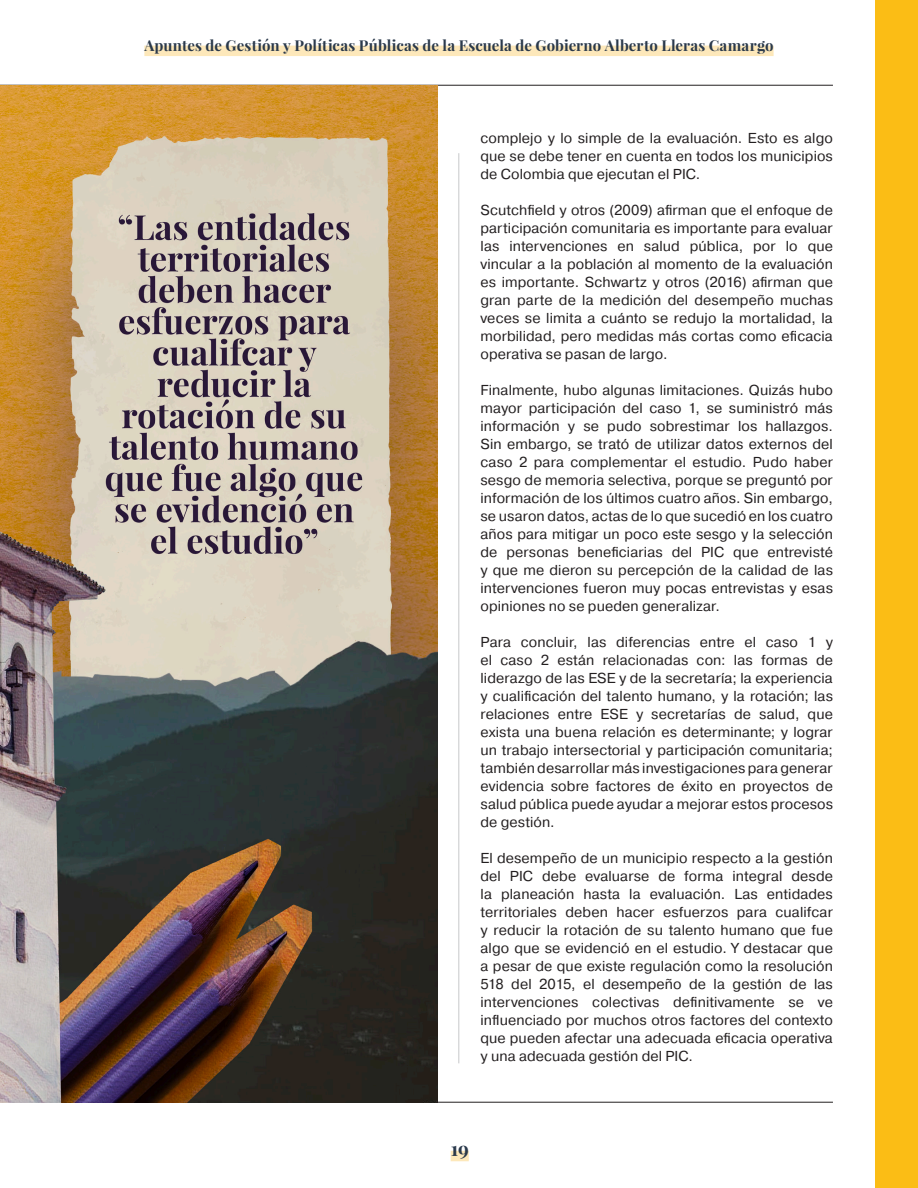
<style>
.page{position:relative;width:918px;height:1188px;background:#fff}
.page>*{position:absolute;margin:0;border:0;box-sizing:border-box;transform-origin:0 0}
.t1{font:700 19.5px "Playfair Display";color:#2a394b}
.t2{font:700 15px "Playfair Display";letter-spacing:.01em;color:#2a394b}
.Cuerpo_de_Texto{font:14.4px/18px "Pragmatica";letter-spacing:.01em;color:#231f20;text-align:justify}
</style>
<div class="page">
<hr style="left:0;top:1102px;width:833px;height:1px;background:#231f20">
<hr style="left:0;top:85px;width:833px;height:1px;background:#231f20">
<div style="left:875px;top:0;width:43px;height:1188px;background:#fbbd15"></div>
<div style="left:451px;top:1151px;width:18px;height:10px;background:#fde8ba"></div>
<div style="left:144px;top:46px;width:630px;height:10px;background:#fde8ba"></div>
<hr style="left:459px;top:153px;width:1px;height:910px;background:#c7c8ca">
<img style="left:0;top:85px;width:437px;height:1018px">
<p class="t2" style="left:144px;top:36px;width:631px">Apuntes de Gestión y Políticas Públicas de la Escuela de Gobierno Alberto Lleras Camargo</p>
<p class="Cuerpo_de_Texto" style="left:481px;top:129px;width:354px">complejo y lo simple de la evaluación. Esto es algo que se debe tener en cuenta en todos los municipios de Colombia que ejecutan el PIC.</p>
<p class="Cuerpo_de_Texto" style="left:481px;top:201px;width:354px">Scutchfield y otros (2009) afirman que el enfoque de participación comunitaria es importante para evaluar las intervenciones en salud pública, por lo que vincular a la población al momento de la evaluación es importante. Schwartz y otros (2016) afirman que gran parte de la medición del desempeño muchas veces se limita a cuánto se redujo la mortalidad, la morbilidad, pero medidas más cortas como eficacia operativa se pasan de largo.</p>
<p class="Cuerpo_de_Texto" style="left:481px;top:381px;width:354px">Finalmente, hubo algunas limitaciones. Quizás hubo mayor participación del caso 1, se suministró más información y se pudo sobrestimar los hallazgos.<br>Sin embargo, se trató de utilizar datos externos del caso 2 para complementar el estudio. Pudo haber sesgo de memoria selectiva, porque se preguntó por información de los últimos cuatro años. Sin embargo, se usaron datos, actas de lo que sucedió en los cuatro años para mitigar un poco este sesgo y la selección de personas beneficiarias del PIC que entrevisté y que me dieron su percepción de la calidad de las intervenciones fueron muy pocas entrevistas y esas opiniones no se pueden generalizar.</p>
<p class="Cuerpo_de_Texto" style="left:481px;top:633px;width:354px">Para concluir, las diferencias entre el caso 1 y el caso 2 están relacionadas con: las formas de liderazgo de las ESE y de la secretaría; la experiencia y cualificación del talento humano, y la rotación; las relaciones entre ESE y secretarías de salud, que exista una buena relación es determinante; y lograr un trabajo intersectorial y participación comunitaria; también desarrollar más investigaciones para generar evidencia sobre factores de éxito en proyectos de salud pública puede ayudar a mejorar estos procesos de gestión.</p>
<p class="Cuerpo_de_Texto" style="left:481px;top:849px;width:354px">El desempeño de un municipio respecto a la gestión del PIC debe evaluarse de forma integral desde la planeación hasta la evaluación. Las entidades territoriales deben hacer esfuerzos para cualifcar y reducir la rotación de su talento humano que fue algo que se evidenció en el estudio. Y destacar que a pesar de que existe regulación como la resolución 518 del 2015, el desempeño de la gestión de las intervenciones colectivas definitivamente se ve influenciado por muchos otros factores del contexto que pueden afectar una adecuada eficacia operativa y una adecuada gestión del PIC.</p>
<h1 class="t1" style="left:451px;top:1136px;width:20px">19</h1>
</div>
